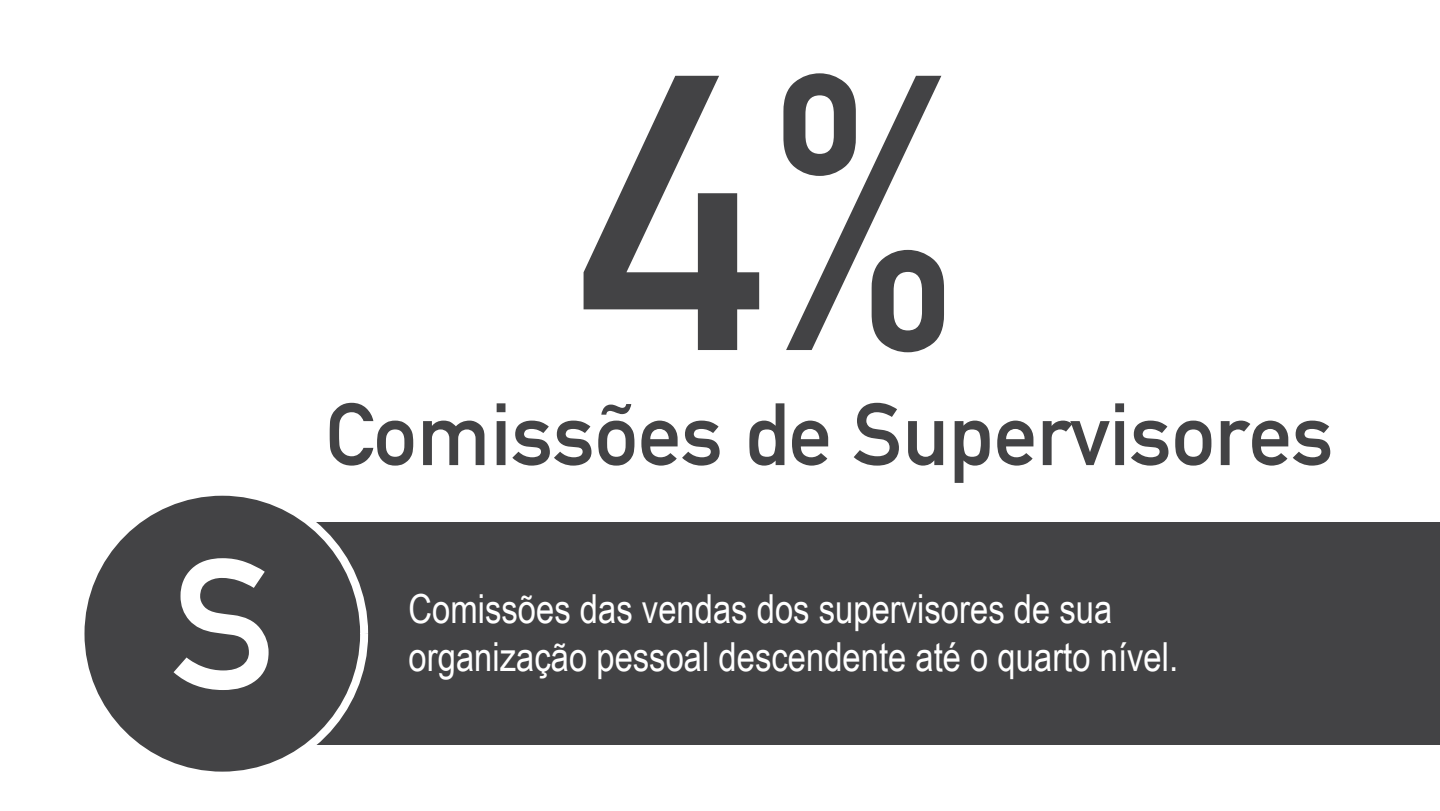
<style>
.page{position:relative;width:1440px;height:811px;background:#fff}
.page>*{position:absolute;margin:0;border:0;box-sizing:border-box;transform-origin:0 0}
.t1{font:385px "Alte DIN1451 Mittelschrift";color:#434345}
.t2{font:182px "Alte DIN1451 Mittelschrift";color:#fff}
.t3{font:86.6px "Alte DIN1451 Mittelschrift";color:#434345}
.t4{font:40px/48px "Arial Narrow";color:#fff}
</style>
<div class="page">
<div style="left:304px;top:522px;width:1136px;height:222px;background:#434345"></div>
<div style="left:77px;top:487px;width:291px;height:292px;background:#434345;border:8px solid #fff;border-radius:50%"></div>
<h2 class="t2" style="left:171px;top:515px;width:106px">S</h2>
<h1 class="t1" style="left:579px;top:-18px;width:386px">4%</h1>
<h3 class="t3" style="left:325px;top:382px;width:1010px">Comissões de Supervisores</h3>
<p class="t4" style="left:409px;top:582px;width:771px">Comissões das vendas dos supervisores de sua organização pessoal descendente até o quarto nível.</p>
</div>
